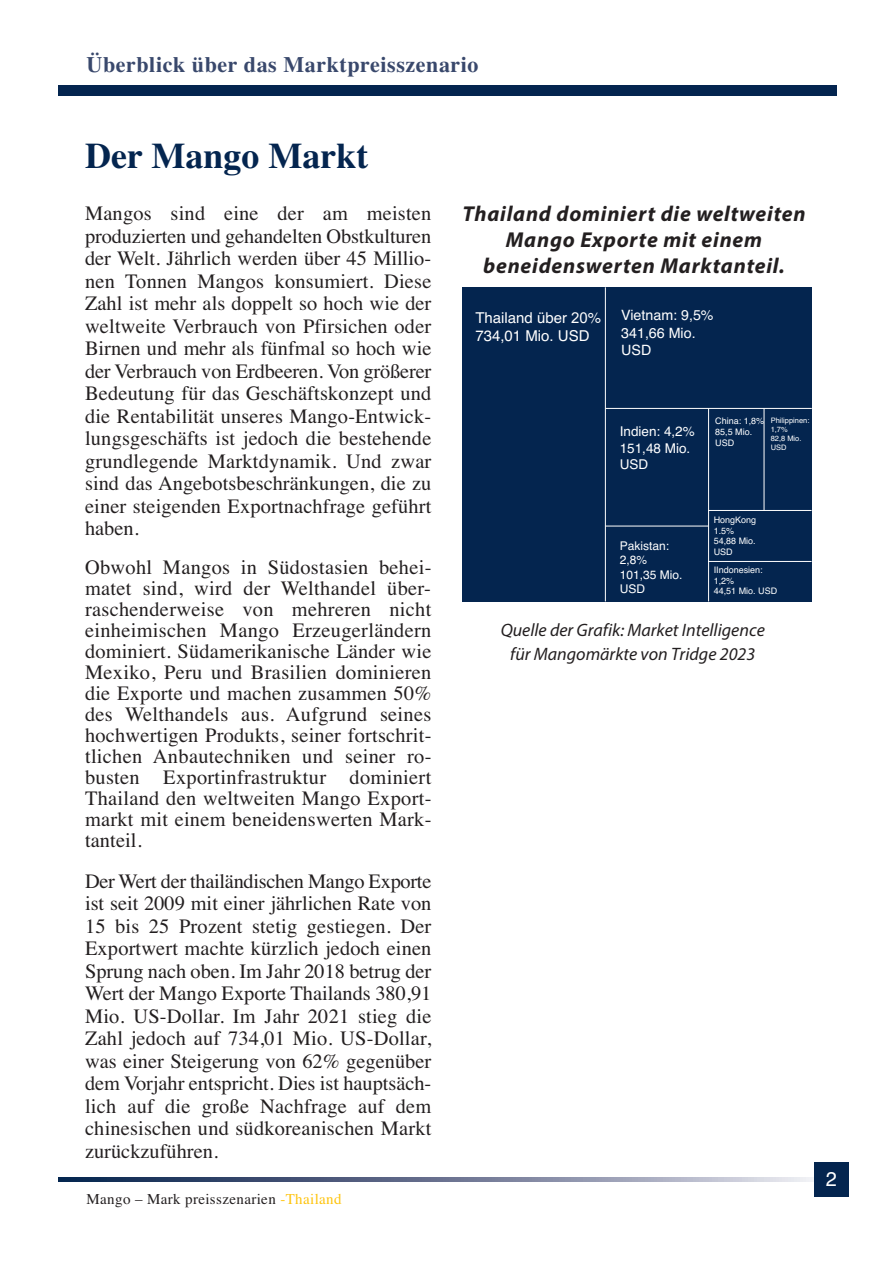
<style>
.page{position:relative;width:893px;height:1263px;background:#fff}
.page>*{position:absolute;margin:0;border:0;box-sizing:border-box;transform-origin:0 0}
.t1{font:700 36px "Times";color:#04254f}
.t2{font:700 22.05px "Times";letter-spacing:.025em;color:#39486c}
.t3{font:italic 700 21.6px/25.8px "Myriad Pro";letter-spacing:.035em;color:#231f20;text-align:center}
.t4{font:20.4px/22.5px "Times";letter-spacing:.01em;color:#231f20;text-align:justify}
.t5{font:19.95px "Helvetica";color:#fff}
.t6{font:italic 18px/23.5px "Myriad Pro";color:#231f20;text-align:center}
.t7{font:15px "Times";letter-spacing:.025em;color:#231f20}
.t8{font:15px/18px "Helvetica";color:#fff}
.t9{font:14.25px/17.1px "Helvetica";color:#fff}
.t10{font:13.5px/16.2px "Helvetica";color:#fff}
.t11{font:12px/14.4px "Helvetica";color:#fff}
.t12{font:9px/10.8px "Helvetica";color:#fff}
.t13{font:7.5px/9px "Helvetica";color:#fff}
.s1{color:#fec40e}
.s2{font-family:"Arial"}
</style>
<div class="page">
<div style="left:58px;top:85px;width:778px;height:10px;background:#04254f"></div>
<svg style="left:58px;top:1178px;width:756px;height:3px"></svg>
<div style="left:814px;top:1162px;width:34px;height:34px;background:#04254f"></div>
<div style="left:462px;top:287px;width:350px;height:314px;background:#04254f"></div>
<hr style="left:605px;top:287px;width:1px;height:314px;background:#fff">
<hr style="left:605px;top:408px;width:207px;height:1px;background:#fff">
<hr style="left:708px;top:408px;width:1px;height:193px;background:#fff">
<hr style="left:605px;top:526px;width:104px;height:1px;background:#fff">
<hr style="left:708px;top:510px;width:103px;height:1px;background:#fff">
<hr style="left:764px;top:408px;width:1px;height:102px;background:#fff">
<hr style="left:708px;top:561px;width:103px;height:1px;background:#fff">
<p class="t2" style="left:87px;top:52px;width:394px">Überblick über das Marktpreisszenario</p>
<h1 class="t1" style="left:85px;top:135px;width:285px">Der Mango Markt</h1>
<p class="t4" style="left:85px;top:202px;width:348px">Mangos sind eine der am meisten produzierten und gehandelten Obstkulturen der Welt. Jährlich werden über 45 Millio&shy;nen Tonnen Mangos konsumiert. Diese Zahl ist mehr als doppelt so hoch wie der weltweite Verbrauch von Pfirsichen oder Birnen und mehr als fünfmal so hoch wie der Verbrauch von Erdbeeren. Von größerer Bedeutung für das Geschäftskonzept und die Rentabilität unseres Mango-Entwick&shy;lungsgeschäfts ist jedoch die bestehende grundlegende Marktdynamik. Und zwar sind das Angebotsbeschränkungen, die zu einer steigenden Exportnachfrage geführt haben.</p>
<p class="t4" style="left:85px;top:557px;width:348px;line-height:21px">Obwohl Mangos in Südostasien behei&shy;matet sind, wird der Welthandel über&shy;raschenderweise von mehreren nicht einheimischen Mango Erzeugerländern dominiert. Südamerikanische Länder wie Mexiko, Peru und Brasilien dominieren die Exporte und machen zusammen 50% des Welthandels aus. Aufgrund seines hochwertigen Produkts, seiner fortschrit&shy;tlichen Anbautechniken und seiner ro&shy;busten Exportinfrastruktur dominiert Thailand den weltweiten Mango Export&shy;markt mit einem beneidenswerten Mark&shy;tanteil.</p>
<p class="t4" style="left:85px;top:870px;width:348px">Der Wert der thailändischen Mango Exporte ist seit 2009 mit einer jährlichen Rate von 15 bis 25 Prozent stetig gestiegen. Der Exportwert machte kürzlich jedoch einen Sprung nach oben. Im Jahr 2018 betrug der Wert der Mango Exporte Thailands 380,91<br>Mio. US-Dollar. Im Jahr 2021 stieg die Zahl jedoch auf 734,01 Mio. US-Dollar, was einer Steigerung von 62% gegenüber dem Vorjahr entspricht. Dies ist hauptsäch&shy;lich auf die große Nachfrage auf dem chinesischen und südkoreanischen Markt zurückzuführen.</p>
<p class="t7" style="left:87px;top:1190px;width:257px">Mango – Mark preisszenarien <span class="s1">-Thailand</span></p>
<p class="t3" style="left:462px;top:203px;width:345px">Thailand dominiert die weltweiten<br>Mango Exporte mit einem beneidenswerten Marktanteil.</p>
<p class="t8" style="left:475px;top:309px;width:127px">Thailand über <span class="s2">20</span>%<br>734,01 Mio. USD</p>
<p class="t9" style="left:621px;top:307px;width:94px">Vietnam: 9,5%<br>341,66 Mio.<br>USD</p>
<p class="t10" style="left:620px;top:424px;width:77px">Indien: 4,2%<br>151,48 Mio.<br>USD</p>
<p class="t11" style="left:620px;top:539px;width:64px">Pakistan:<br>2,8%<br>101,35 Mio.<br>USD</p>
<p class="t12" style="left:715px;top:415px;width:51px">China: 1,8%<br>85,5 Mio.<br>USD</p>
<p class="t13" style="left:771px;top:416px;width:40px">Philippinen:<br>1,7%<br>82,8 Mio.<br>USD</p>
<p class="t12" style="left:714px;top:514px;width:44px">HongKong<br>1.5%<br>54,88 Mio.<br>USD</p>
<p class="t12" style="left:714px;top:564px;width:65px">IIndonesien:<br>1,2%<br>44,51 Mio. USD</p>
<p class="t6" style="left:501px;top:620px;width:266px">Quelle der Grafik: Market Intelligence für Mangomärkte von Tridge 2023</p>
<p class="t5" style="left:826px;top:1168px;width:13px">2</p>
</div>
